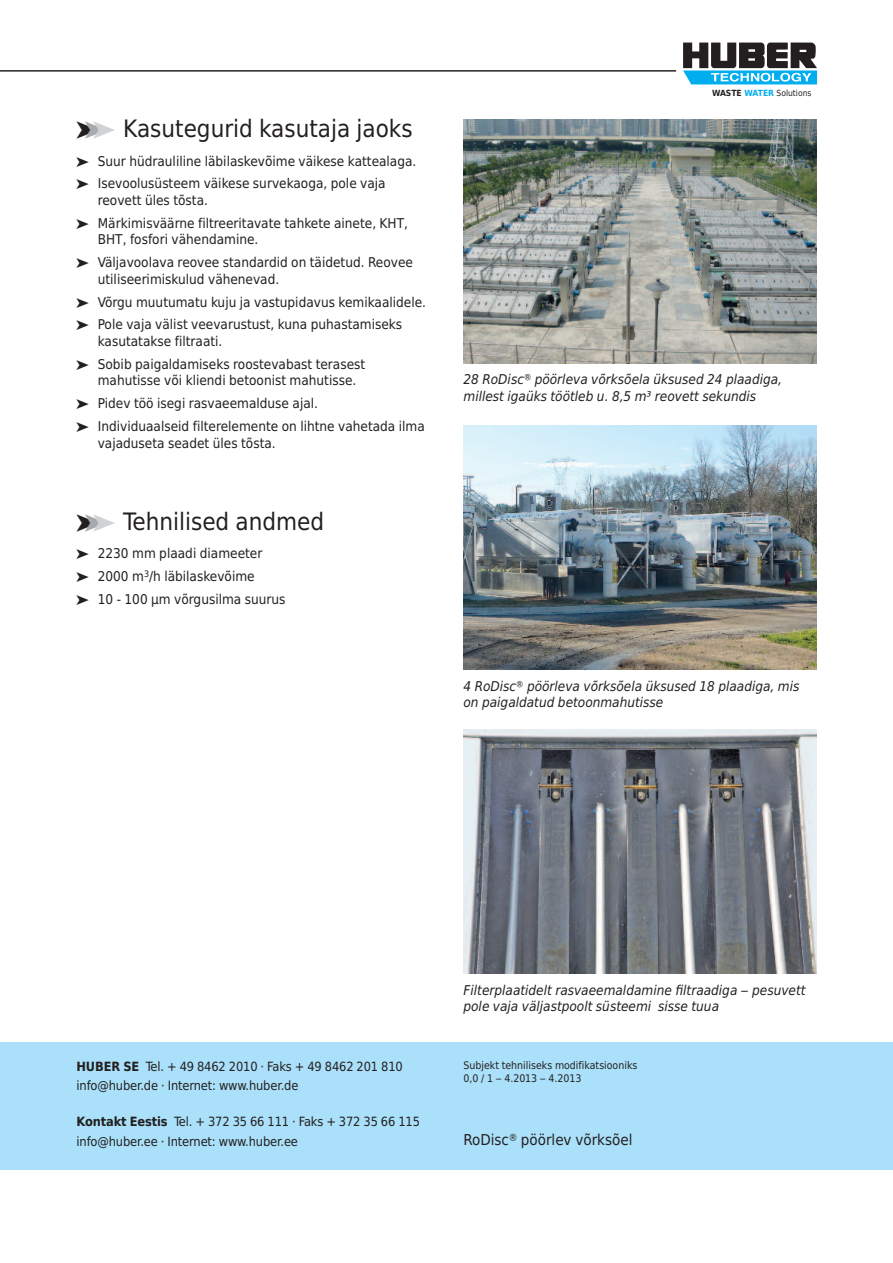
<style>
.page{position:relative;width:893px;height:1263px;background:#fff}
.page>*{position:absolute;margin:0;border:0;box-sizing:border-box;transform-origin:0 0}
.t1{font:24px "Huber Tec";color:#231f20}
.t2{font:15px "Huber Tec";color:#231f20}
.t3{font:13.5px/23px "Huber Tec";color:#231f20}
.t4{font:italic 13.5px/16.5px "Huber Tec";color:#231f20}
.t5{font:12.75px/19.5px "Huber Tec";letter-spacing:-.01em;color:#231f20}
.t6{font:10.5px/13.5px "Huber Tec";color:#231f20}
.t7{font:8.55px "Huber Tec";color:#231f20}
.s1{color:#a8a9ad}
.s2{color:#d1d2d4}
.s3{font-weight:700}
.s4{font-weight:700;color:#00aeef}
</style>
<div class="page">
<svg style="left:683px;top:43px;width:134px;height:41px"></svg>
<hr style="left:0;top:71px;width:676px;height:1px;background:#231f20">
<div style="left:0;top:1042px;width:893px;height:127px;background:#aae0f9"></div>
<img style="left:463px;top:729px;width:353px;height:245px">
<img style="left:463px;top:119px;width:353px;height:245px">
<img style="left:463px;top:425px;width:353px;height:245px">
<h1 class="t1" style="left:77px;top:115px;width:338px">➤<span class="s1">➤</span><span class="s2">➤</span> Kasutegurid kasutaja jaoks</h1>
<p class="t3" style="left:77px;top:149px;width:341px">➤ Suur hüdrauliline läbilaskevõime väikese kattealaga. ➤ Isevoolusüsteem väikese survekaoga, pole vaja</p>
<p class="t3" style="left:77px;top:189px;width:333px;text-indent:21px">reovett üles tõsta.<br>➤ Märkimisväärne filtreeritavate tahkete ainete, KHT,</p>
<p class="t3" style="left:77px;top:228px;width:338px;text-indent:21px">BHT, fosfori vähendamine.<br>➤ Väljavoolava reovee standardid on täidetud. Reovee</p>
<p class="t3" style="left:77px;top:267px;width:351px;text-indent:21px">utiliseerimiskulud vähenevad.<br>➤ Võrgu muutumatu kuju ja vastupidavus kemikaalidele. ➤ Pole vaja välist veevarustust, kuna puhastamiseks</p>
<p class="t3" style="left:77px;top:330px;width:290px;text-indent:21px">kasutatakse filtraati.<br>➤ Sobib paigaldamiseks roostevabast terasest</p>
<p class="t3" style="left:77px;top:369px;width:350px;text-indent:21px">mahutisse või kliendi betoonist mahutisse.<br>➤ Pidev töö isegi rasvaeemalduse ajal.<br>➤ Individuaalseid filterelemente on lihtne vahetada ilma</p>
<p class="t3" style="left:98px;top:431px;width:179px">vajaduseta seadet üles tõsta.</p>
<h1 class="t1" style="left:77px;top:507px;width:249px">➤<span class="s1">➤</span><span class="s2">➤</span> Tehnilised andmed</h1>
<p class="t3" style="left:77px;top:542px;width:211px">➤ 2230 mm plaadi diameeter<br>➤ 2000 m<sup>3</sup>/h läbilaskevõime<br>➤ 10 - 100 µm võrgusilma suurus</p>
<p class="t7" style="left:712px;top:86px;width:101px"><span class="s3">WASTE</span> <span class="s4">WATER</span> Solutions</p>
<p class="t4" style="left:463px;top:372px;width:320px">28 RoDisc® pöörleva võrksõela üksused 24 plaadiga, millest igaüks töötleb u. 8,5 m³ reovett sekundis</p>
<p class="t4" style="left:463px;top:678px;width:337px">4 RoDisc® pöörleva võrksõela üksused 18 plaadiga, mis on paigaldatud betoonmahutisse</p>
<p class="t5" style="left:77px;top:1056px;width:328px"><span class="s3">HUBER SE</span> Tel. + 49 8462 2010 · Faks + 49 8462 201 810 info@huber.de · Internet: www.huber.de</p>
<p class="t5" style="left:77px;top:1112px;width:345px"><span class="s3">Kontakt Eestis</span> Tel. + 372 35 66 111 · Faks + 372 35 66 115 info@huber.ee · Internet: www.huber.ee</p>
<p class="t4" style="left:463px;top:982px;width:344px">Filterplaatidelt rasvaeemaldamine filtraadiga – pesuvett pole vaja väljastpoolt süsteemi sisse tuua</p>
<p class="t6" style="left:463px;top:1058px;width:175px">Subjekt tehniliseks modifikatsiooniks<br>0,0 / 1 – 4.2013 – 4.2013</p>
<p class="t2" style="left:463px;top:1131px;width:170px">RoDisc® pöörlev võrksõel</p>
</div>
